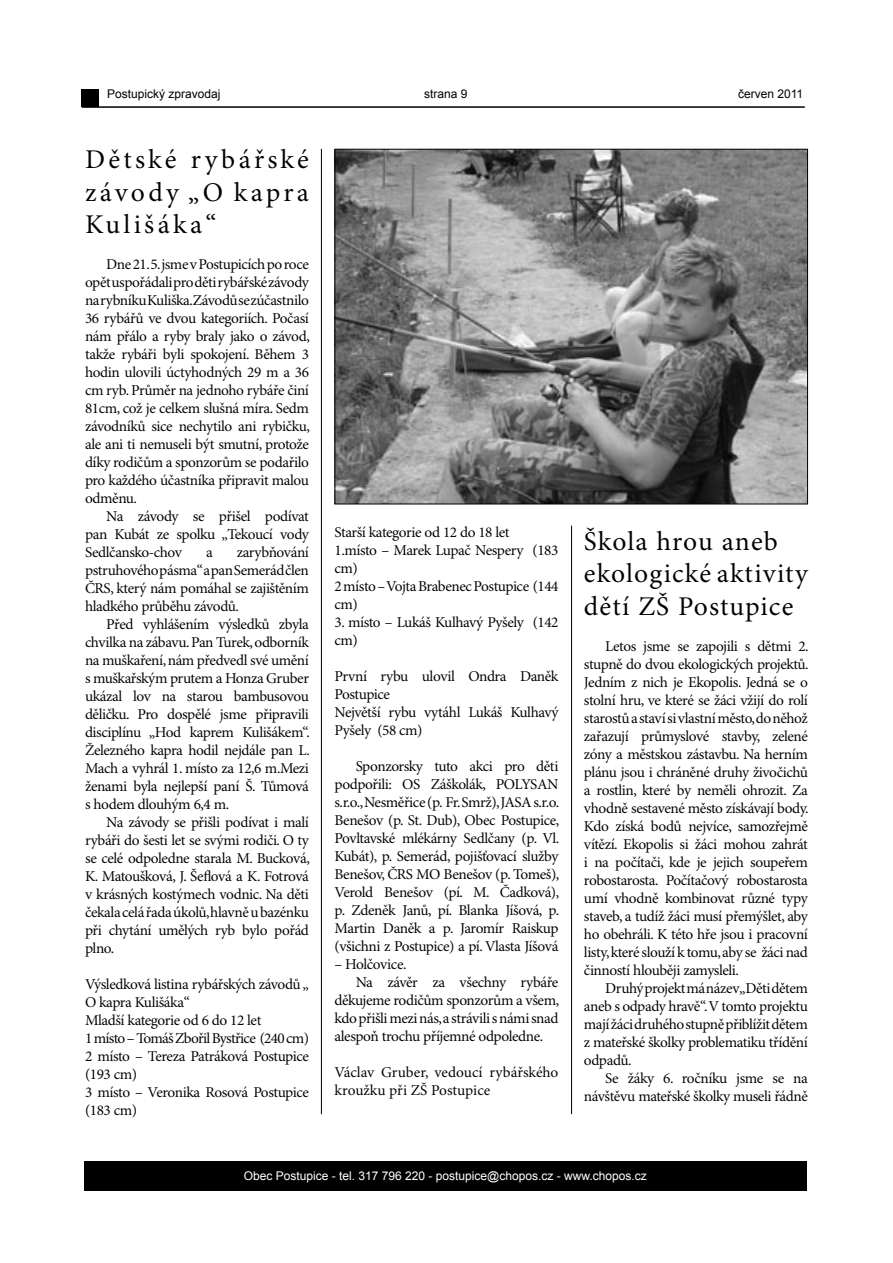
<style>
.page{position:relative;width:893px;height:1263px;background:#fff}
.page>*{position:absolute;margin:0;border:0;box-sizing:border-box;transform-origin:0 0}
.t1{font:27px/32.4px "Minion Pro";letter-spacing:.05em;color:#000;text-align:justify}
.t2{font:15px/18px "Minion Pro";letter-spacing:-.03em;color:#000;text-align:justify}
.t3{font:15px/18px "Minion Pro";color:#000}
.t4{font:12px "Arial";color:#fff}
.t5{font:12px "Arial";color:#000}
</style>
<div class="page">
<div style="left:84px;top:1161px;width:723px;height:30px;background:#000"></div>
<div style="left:82px;top:89px;width:17px;height:18px;background:#000"></div>
<hr style="left:82px;top:106px;width:723px;height:2px;background:#000">
<hr style="left:321px;top:149px;width:1px;height:965px;background:#000">
<hr style="left:571px;top:526px;width:1px;height:588px;background:#000">
<img style="left:336px;top:151px;width:470px;height:351px">
<p class="t5" style="left:107px;top:86px;width:115px">Postupický zpravodaj</p>
<p class="t5" style="left:424px;top:86px;width:45px">strana 9</p>
<p class="t5" style="left:738px;top:86px;width:67px">červen 2011</p>
<h1 class="t1" style="left:85px;top:144px;width:225px">Dětské rybářské závody „O kapra Kulišáka“</h1>
<p class="t2" style="left:85px;top:256px;width:226px;text-indent:21px">Dne 21.5.jsme v Postupicích po roce opět uspořádali pro děti rybářské závody na rybníku Kuliška.Závodů se zúčastnilo 36 rybářů ve dvou kategoriích. Počasí nám přálo a ryby braly jako o závod, takže rybáři byli spokojení. Během 3 hodin ulovili úctyhodných 29 m a 36 cm ryb. Průměr na jednoho rybáře činí 81cm, což je celkem slušná míra. Sedm závodníků sice nechytilo ani rybičku, ale ani ti nemuseli být smutní, protože díky rodičům a sponzorům se podařilo pro každého účastníka připravit malou odměnu.</p>
<p class="t2" style="left:85px;top:508px;width:225px;text-indent:21px">Na závody se přišel podívat pan Kubát ze spolku „Tekoucí vody Sedlčansko-chov</p>
<p class="t2" style="left:85px;top:544px;width:225px;text-indent:152px">zarybňování pstruhového pásma“ a pan Semerád člen ČRS, který nám pomáhal se zajištěním hladkého průběhu závodů.</p>
<p class="t2" style="left:85px;top:616px;width:226px;text-indent:21px">Před vyhlášením výsledků zbyla chvilka na zábavu. Pan Turek, odborník na muškaření, nám předvedl své umění s muškařským prutem a Honza Gruber ukázal lov na starou bambusovou děličku. Pro dospělé jsme připravili disciplínu „Hod kaprem Kulišákem“.<br>Železného kapra hodil nejdále pan L.<br>Mach a vyhrál 1. místo za 12,6 m.Mezi ženami byla nejlepší paní Š. Tůmová s hodem dlouhým 6,4 m.</p>
<p class="t2" style="left:85px;top:814px;width:226px;text-indent:21px">Na závody se přišli podívat i malí rybáři do šesti let se svými rodiči. O ty se celé odpoledne starala M. Bucková, K. Matoušková, J. Šeflová a K. Fotrová v krásných kostýmech vodnic. Na děti čekala celá řada úkolů,hlavně u bazénku při chytání umělých ryb bylo pořád plno.</p>
<p class="t2" style="left:85px;top:976px;width:225px;text-align:left">Výsledková listina rybářských závodů „<br>O kapra Kulišáka“<br>Mladší kategorie od 6 do 12 let<br>1 místo – Tomáš Zbořil Bystřice (240 cm)<br>2 místo – Tereza Patráková Postupice (193 cm)<br>3 místo – Veronika Rosová Postupice (183 cm)</p>
<p class="t2" style="left:206px;top:544px;width:8px">a</p>
<p class="t2" style="left:334px;top:523px;width:225px;text-align:left">Starší kategorie od 12 do 18 let<br>1.místo – Marek Lupač Nespery (183 cm)<br>2 místo – Vojta Brabenec Postupice (144 cm)</p>
<p class="t2" style="left:334px;top:613px;width:225px">3. místo – Lukáš Kulhavý Pyšely (142 cm)</p>
<p class="t2" style="left:334px;top:667px;width:225px;text-align:left">První rybu ulovil Ondra Daněk<br>Postupice<br>Největší rybu vytáhl Lukáš Kulhavý<br>Pyšely (58 cm)</p>
<p class="t2" style="left:334px;top:757px;width:226px;text-indent:21px">Sponzorsky tuto akci pro děti podpořili: OS Záškolák, POLYSAN s.r.o.,Nesměřice (p. Fr.Smrž),JASA s.r.o.<br>Benešov (p. St. Dub), Obec Postupice, Povltavské mlékárny Sedlčany (p. Vl.<br>Kubát), p. Semerád, pojišťovací služby Benešov, ČRS MO Benešov (p. Tomeš), Verold Benešov (pí. M. Čadková), p. Zdeněk Janů, pí. Blanka Jíšová, p.<br>Martin Daněk a p. Jaromír Raiskup (všichni z Postupice) a pí. Vlasta Jíšová</p>
<p class="t2" style="left:334px;top:955px;width:73px">– Holčovice.</p>
<p class="t2" style="left:356px;top:973px;width:204px">Na závěr za všechny rybáře</p>
<p class="t2" style="left:334px;top:991px;width:226px">děkujeme rodičům sponzorům a všem,</p>
<p class="t2" style="left:334px;top:1009px;width:225px">kdo přišli mezi nás,a strávili s námi snad</p>
<p class="t2" style="left:334px;top:1027px;width:210px">alespoň trochu příjemné odpoledne.</p>
<p class="t3" style="left:334px;top:1063px;width:225px">Václav Gruber, vedoucí rybářského kroužku při ZŠ Postupice</p>
<h1 class="t1" style="left:584px;top:526px;width:225px;text-align:left">Škola hrou aneb ekologické aktivity dětí ZŠ Postupice</h1>
<p class="t2" style="left:584px;top:637px;width:226px;text-indent:21px">Letos jsme se zapojili s dětmi 2. stupně do dvou ekologických projektů.<br>Jedním z nich je Ekopolis. Jedná se o stolní hru, ve které se žáci vžijí do rolí starostů a staví si vlastní město,do něhož zařazují průmyslové stavby, zelené zóny a městskou zástavbu. Na herním plánu jsou i chráněné druhy živočichů a rostlin, které by neměli ohrozit. Za vhodně sestavené město získávají body.<br>Kdo získá bodů nejvíce, samozřejmě vítězí. Ekopolis si žáci mohou zahrát i na počítači, kde je jejich soupeřem robostarosta. Počítačový robostarosta umí vhodně kombinovat různé typy staveb, a tudíž žáci musí přemýšlet, aby ho obehráli. K této hře jsou i pracovní listy, které slouží k tomu, aby se žáci nad činností hlouběji zamysleli.</p>
<p class="t2" style="left:584px;top:979px;width:225px;text-indent:21px">Druhý projekt má název „Děti dětem aneb s odpady hravě“.V tomto projektu mají žáci druhého stupně přiblížit dětem z mateřské školky problematiku třídění odpadů.</p>
<p class="t2" style="left:584px;top:1069px;width:225px;text-align:right">Se žáky 6. ročníku jsme se na návštěvu mateřské školky museli řádně</p>
<p class="t4" style="left:244px;top:1168px;width:405px">Obec Postupice - tel. 317 796 220 - postupice@chopos.cz - www.chopos.cz</p>
</div>
